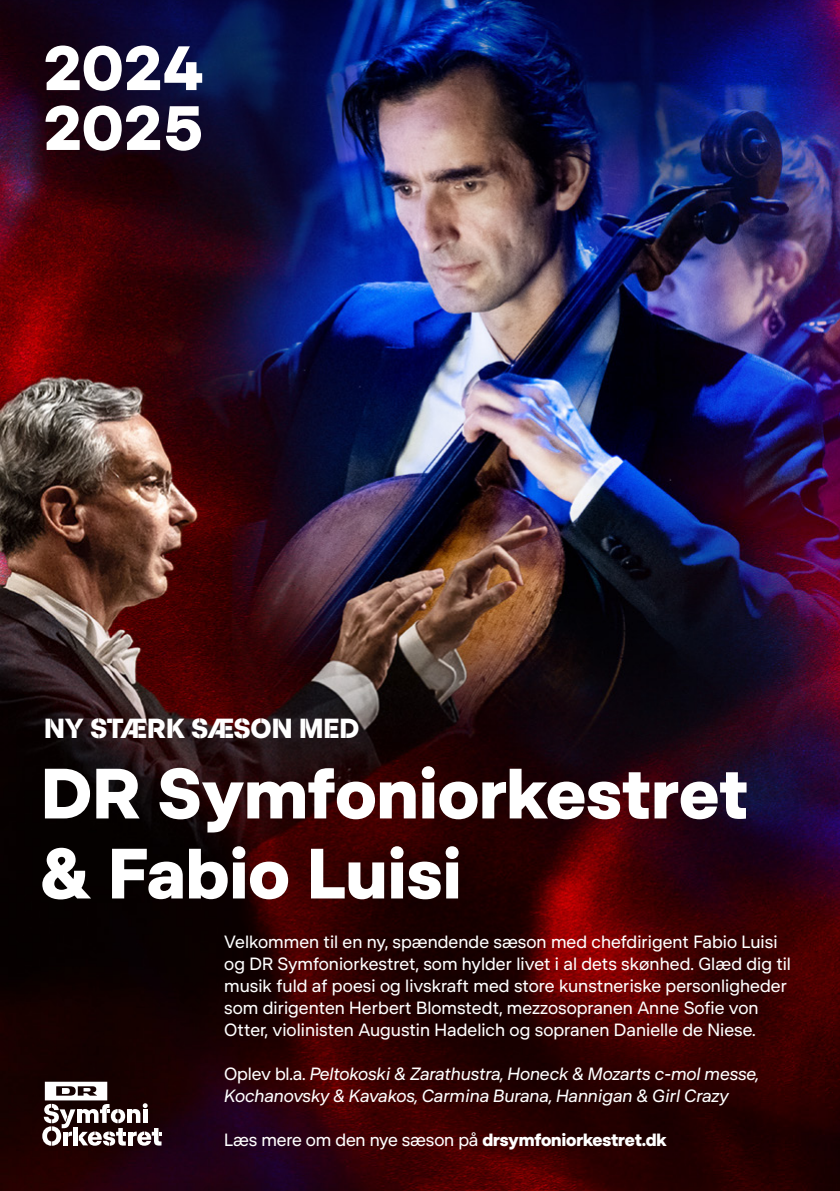
<style>
.page{position:relative;width:840px;height:1191px;background:#fff}
.page>*{position:absolute;margin:0;border:0;box-sizing:border-box;transform-origin:0 0}
.t1{font:700 72px/80px "DR Publik";letter-spacing:-.005em;color:#fff}
.t2{font:700 63.4px/59.8px "DR Publik";color:#fff}
.t3{font:700 28px "DR Publik Stencil";color:#fff}
.t4{font:18px/22px "DR Publik";color:#fff}
.t5{font:italic 18px/22px "DR Publik";letter-spacing:-.01em;color:#fff}
.s1{font-style:normal}
.s2{font-weight:700}
</style>
<div class="page">
<img style="left:1px;top:0;width:838px;height:1191px">
<hr style="left:127px;top:1109px;width:4px;height:14px;background:#fff">
<hr style="left:128px;top:1131px;width:4px;height:14px;background:#fff">
<svg style="left:132px;top:1103px;width:30px;height:42px"></svg>
<svg style="left:42px;top:1081px;width:84px;height:64px"></svg>
<img style="left:0;top:0;width:1px;height:1191px">
<h2 class="t2" style="left:42px;top:38px;width:162px">2024<br>2025</h2>
<h3 class="t3" style="left:44px;top:711px;width:317px">NY STÆRK SÆSON MED</h3>
<h1 class="t1" style="left:41px;top:753px;width:708px">DR Symfoniorkestret &amp; Fabio Luisi</h1>
<p class="t4" style="left:224px;top:930px;width:568px">Velkommen til en ny, spændende sæson med chefdirigent Fabio Luisi og DR Symfoniorkestret, som hylder livet i al dets skønhed. Glæd dig til musik fuld af poesi og livskraft med store kunstneriske personligheder som dirigenten Herbert Blomstedt, mezzosopranen Anne Sofie von Otter, violinisten Augustin Hadelich og sopranen Danielle de Niese.</p>
<p class="t5" style="left:224px;top:1062px;width:535px"><span class="s1">Oplev bl.a.</span> Peltokoski &amp; Zarathustra, Honeck &amp; Mozarts c-mol messe,<br>Kochanovsky &amp; Kavakos, Carmina Burana, Hannigan &amp; Girl Crazy</p>
<p class="t4" style="left:224px;top:1128px;width:444px">Læs mere om den nye sæson på <span class="s2">drsymfoniorkestret.dk</span></p>
</div>
